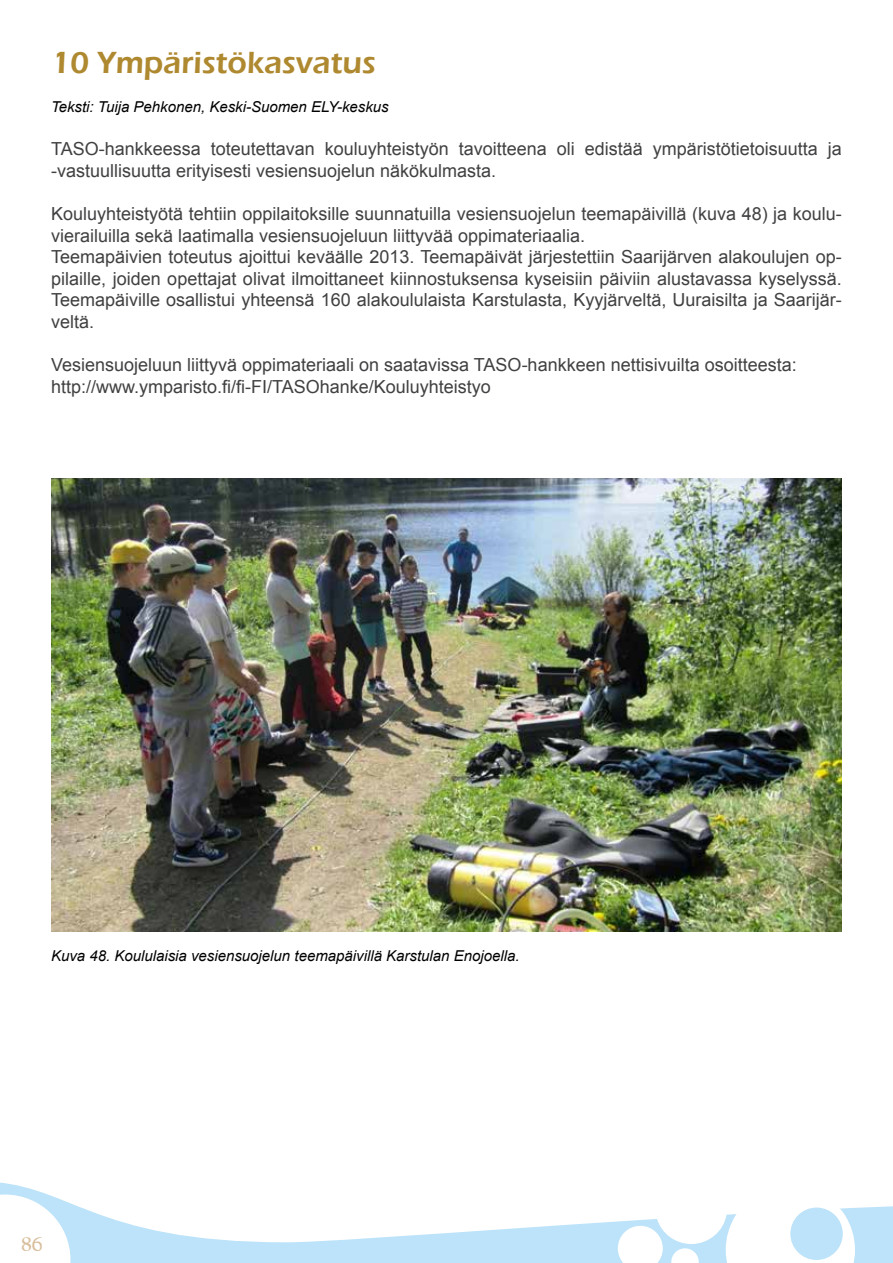
<style>
.page{position:relative;width:893px;height:1263px;background:#fff}
.page>*{position:absolute;margin:0;border:0;box-sizing:border-box;transform-origin:0 0}
.t1{font:600 31.5px "Eras ITC";color:#af8930}
.t2{font:700 21px "Californian FB";color:#d8be9c}
.t3{font:18px/21.6px "Arial";color:#414042}
.t4{font:italic 15px "Arial";color:#000}
</style>
<div class="page">
<svg style="left:0;top:1182px;width:893px;height:81px"></svg>
<svg style="left:618px;top:1201px;width:237px;height:62px"></svg>
<div style="left:790px;top:1207px;width:53px;height:53px;background:#bce3f9;border-radius:50%"></div>
<svg style="left:0;top:1194px;width:70px;height:69px"></svg>
<img style="left:51px;top:478px;width:791px;height:454px">
<h1 class="t1" style="left:51px;top:44px;width:326px">10 Ympäristökasvatus</h1>
<p class="t4" style="left:51px;top:97px;width:339px">Teksti: Tuija Pehkonen, Keski-Suomen ELY-keskus</p>
<p class="t3" style="left:51px;top:138px;width:792px">TASO-hankkeessa toteutettavan kouluyhteistyön tavoitteena oli edistää ympäristötietoisuutta ja -vastuullisuutta erityisesti vesiensuojelun näkökulmasta.</p>
<p class="t3" style="left:51px;top:203px;width:792px">Kouluyhteistyötä tehtiin oppilaitoksille suunnatuilla vesiensuojelun teemapäivillä (kuva 48) ja koulu&shy;vierailuilla sekä laatimalla vesiensuojeluun liittyvää oppimateriaalia.<br>Teemapäivien toteutus ajoittui keväälle 2013. Teemapäivät järjestettiin Saarijärven alakoulujen op&shy;pilaille, joiden opettajat olivat ilmoittaneet kiinnostuksensa kyseisiin päiviin alustavassa kyselyssä.<br>Teemapäiville osallistui yhteensä 160 alakoululaista Karstulasta, Kyyjärveltä, Uuraisilta ja Saarijär&shy;veltä.</p>
<p class="t3" style="left:51px;top:354px;width:747px">Vesiensuojeluun liittyvä oppimateriaali on saatavissa TASO-hankkeen nettisivuilta osoitteesta: http://www.ymparisto.fi/fi-FI/TASOhanke/Kouluyhteistyo</p>
<p class="t4" style="left:51px;top:946px;width:470px">Kuva 48. Koululaisia vesiensuojelun teemapäivillä Karstulan Enojoella.</p>
<p class="t2" style="left:21px;top:1232px;width:23px">86</p>
</div>
